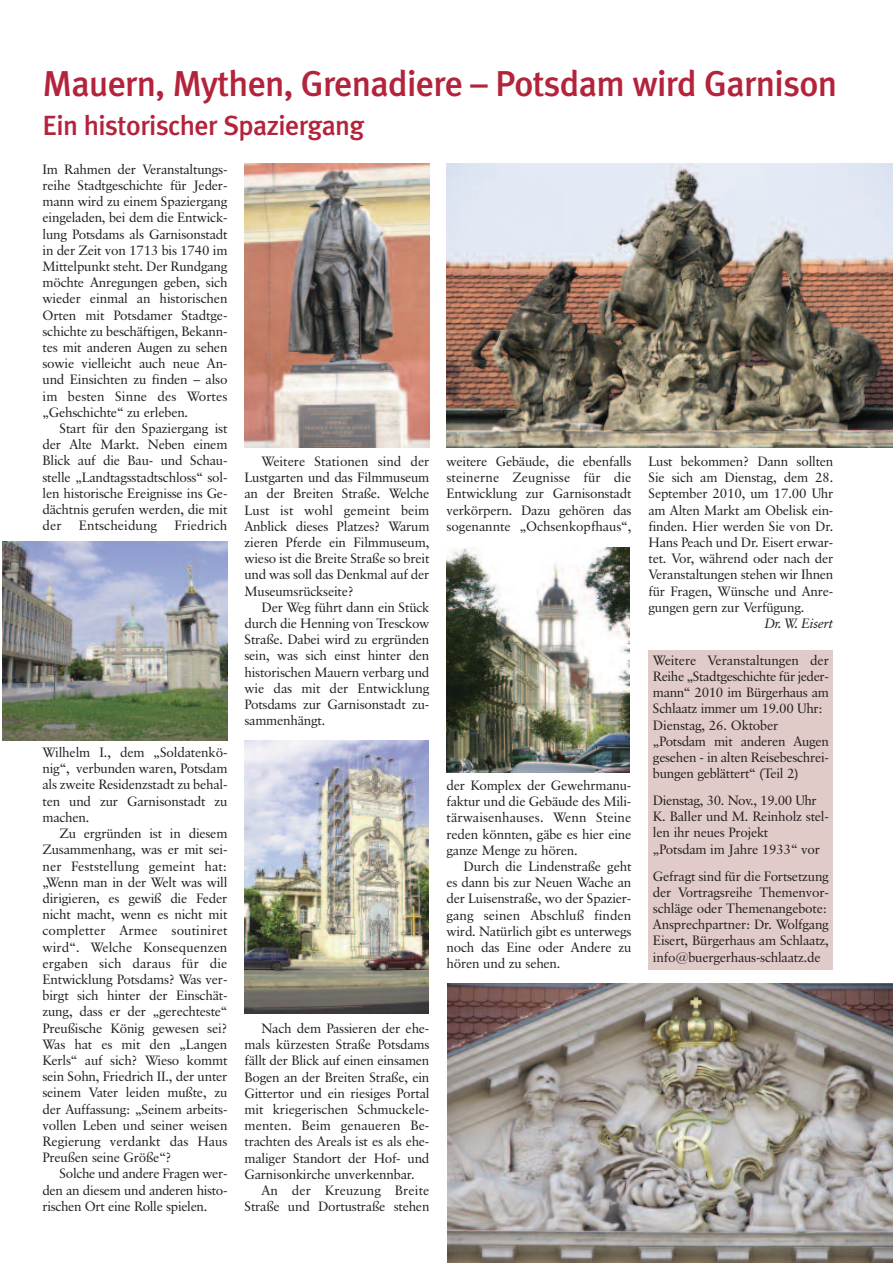
<style>
.page{position:relative;width:893px;height:1263px;background:#fff}
.page>*{position:absolute;margin:0;border:0;box-sizing:border-box;transform-origin:0 0}
.t1{font:500 36px "Meta Plus";letter-spacing:-.02em;color:#b3233b}
.t2{font:500 27.75px "Meta Plus";letter-spacing:-.02em;color:#b3233b}
.t3{font:13.5px/16.2px "Classical Garamond BT";letter-spacing:-.015em;color:#231f20;text-align:justify}
.t4{font:13.5px "Classical Garamond BT";letter-spacing:.005em;color:#231f20}
.t5{font:italic 13.5px "Classical Garamond BT";letter-spacing:-.015em;color:#231f20}
</style>
<div class="page">
<img style="left:244px;top:740px;width:185px;height:273px">
<img style="left:446px;top:548px;width:183px;height:224px">
<img style="left:3px;top:541px;width:224px;height:200px">
<img style="left:447px;top:983px;width:446px;height:280px">
<img style="left:446px;top:163px;width:447px;height:284px">
<img style="left:244px;top:163px;width:185px;height:284px">
<div style="left:648px;top:650px;width:185px;height:320px;background:#e1cbc8"></div>
<h1 class="t1" style="left:43px;top:62px;width:796px">Mauern, Mythen, Grenadiere – Potsdam wird Garnison</h1>
<h2 class="t2" style="left:43px;top:109px;width:323px">Ein historischer Spaziergang</h2>
<p class="t3" style="left:43px;top:162px;width:186px">Im Rahmen der Veranstaltungs&shy;reihe Stadtgeschichte für Jeder&shy;mann wird zu einem Spaziergang eingeladen, bei dem die Entwick&shy;lung Potsdams als Garnisonstadt in der Zeit von 1713 bis 1740 im Mittelpunkt steht. Der Rundgang möchte Anregungen geben, sich wieder einmal an historischen Orten mit Potsdamer Stadtge&shy;schichte zu beschäftigen, Bekann&shy;tes mit anderen Augen zu sehen sowie vielleicht auch neue An&shy;und Einsichten zu finden – also im besten Sinne des Wortes „Gehschichte“ zu erleben.</p>
<p class="t3" style="left:43px;top:421px;width:186px;text-indent:17px">Start für den Spaziergang ist der Alte Markt. Neben einem Blick auf die Bau- und Schau&shy;stelle „Landtagsstadtschloss“ sol&shy;len historische Ereignisse ins Ge&shy;dächtnis gerufen werden, die mit der</p>
<p class="t4" style="left:79px;top:520px;width:80px">Entscheidung</p>
<p class="t4" style="left:174px;top:520px;width:55px">Friedrich</p>
<p class="t3" style="left:43px;top:745px;width:186px">Wilhelm I., dem „Soldatenkö&shy;nig“, verbunden waren, Potsdam als zweite Residenzstadt zu behal&shy;ten und zur Garnisonstadt zu machen.</p>
<p class="t3" style="left:43px;top:826px;width:186px;text-indent:17px">Zu ergründen ist in diesem Zusammenhang, was er mit sei&shy;ner Feststellung gemeint hat: „Wenn man in der Welt was will dirigieren, es gewiß die Feder nicht macht, wenn es nicht mit completter Armee soutiniret wird“. Welche Konsequenzen ergaben sich daraus für die Entwicklung Potsdams? Was ver&shy;birgt sich hinter der Einschät&shy;zung, dass er der „gerechteste“ Preußische König gewesen sei?<br>Was hat es mit den „Langen Kerls“ auf sich? Wieso kommt sein Sohn, Friedrich II., der unter seinem Vater leiden mußte, zu der Auffassung: „Seinem arbeits&shy;vollen Leben und seiner weisen Regierung verdankt das Haus Preußen seine Größe“?</p>
<p class="t3" style="left:43px;top:1167px;width:186px;text-indent:17px">Solche und andere Fragen wer&shy;den an diesem und anderen histo&shy;rischen Ort eine Rolle spielen.</p>
<p class="t3" style="left:244px;top:454px;width:186px;text-indent:17px">Weitere Stationen sind der Lustgarten und das Filmmuseum an der Breiten Straße. Welche Lust ist wohl gemeint beim Anblick dieses Platzes? Warum zieren Pferde ein Filmmuseum, wieso ist die Breite Straße so breit und was soll das Denkmal auf der Museumsrückseite?</p>
<p class="t3" style="left:244px;top:600px;width:186px;text-indent:17px">Der Weg führt dann ein Stück durch die Henning von Tresckow Straße. Dabei wird zu ergründen sein, was sich einst hinter den historischen Mauern verbarg und wie das mit der Entwicklung Potsdams zur Garnisonstadt zu&shy;sammenhängt.</p>
<p class="t3" style="left:244px;top:1021px;width:186px;text-indent:17px">Nach dem Passieren der ehe&shy;mals kürzesten Straße Potsdams fällt der Blick auf einen einsamen Bogen an der Breiten Straße, ein Gittertor und ein riesiges Portal mit kriegerischen Schmuckele&shy;menten. Beim genaueren Be&shy;trachten des Areals ist es als ehe&shy;maliger Standort der Hof- und Garnisonkirche unverkennbar.</p>
<p class="t3" style="left:244px;top:1183px;width:186px;text-align:right">An der Kreuzung Breite<br>Straße und Dortustraße stehen</p>
<p class="t3" style="left:446px;top:454px;width:186px">weitere Gebäude, die ebenfalls steinerne Zeugnisse für die Entwicklung zur Garnisonstadt verkörpern. Dazu gehören das sogenannte „Ochsenkopfhaus“,</p>
<p class="t3" style="left:446px;top:778px;width:186px">der Komplex der Gewehrmanu&shy;faktur und die Gebäude des Mili&shy;tärwaisenhauses. Wenn Steine reden könnten, gäbe es hier eine ganze Menge zu hören.</p>
<p class="t3" style="left:446px;top:859px;width:186px;text-indent:17px">Durch die Lindenstraße geht es dann bis zur Neuen Wache an der Luisenstraße, wo der Spazier&shy;gang seinen Abschluß finden wird. Natürlich gibt es unterwegs noch das Eine oder Andere zu hören und zu sehen.</p>
<p class="t3" style="left:648px;top:454px;width:186px">Lust bekommen? Dann sollten Sie sich am Dienstag, dem 28.<br>September 2010, um 17.00 Uhr am Alten Markt am Obelisk ein&shy;finden. Hier werden Sie von Dr.<br>Hans Peach und Dr. Eisert erwar&shy;tet. Vor, während oder nach der Veranstaltungen stehen wir Ihnen für Fragen, Wünsche und Anre&shy;gungen gern zur Verfügung.</p>
<p class="t5" style="left:765px;top:619px;width:70px">Dr. W. Eisert</p>
<p class="t3" style="left:653px;top:653px;width:177px;text-align:left">Weitere Veranstaltungen der<br>Reihe „Stadtgeschichte für jeder&shy;mann“ 2010 im Bürgerhaus am<br>Schlaatz immer um 19.00 Uhr:<br>Dienstag, 26. Oktober „Potsdam mit anderen Augen gesehen - in alten Reisebeschrei&shy;bungen geblättert“ (Teil 2)</p>
<p class="t3" style="left:653px;top:793px;width:177px;text-align:left">Dienstag, 30. Nov., 19.00 Uhr<br>K. Baller und M. Reinholz stel&shy;len ihr neues Projekt<br>„Potsdam im Jahre 1933“ vor</p>
<p class="t3" style="left:653px;top:869px;width:177px;text-align:left">Gefragt sind für die Fortsetzung der Vortragsreihe Themenvor&shy;schläge oder Themenangebote:<br>Ansprechpartner: Dr. Wolfgang<br>Eisert, Bürgerhaus am Schlaatz, info@buergerhaus-schlaatz.de</p>
</div>
